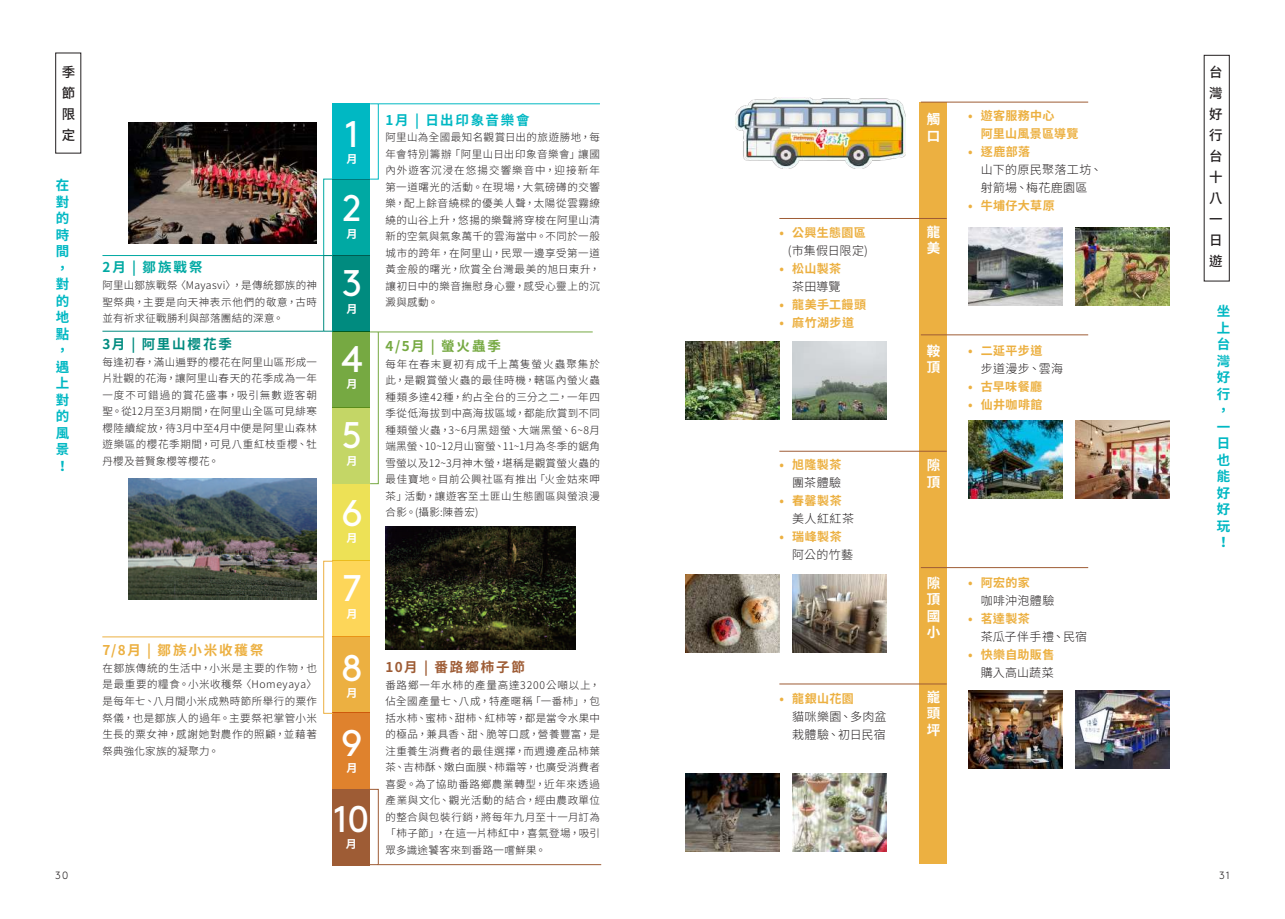
<style>
.page{position:relative;width:1285px;height:919px;background:#fff}
.page>*{position:absolute;margin:0;border:0;box-sizing:border-box;transform-origin:0 0}
.t1{font:37.05px "Brown";color:#fff}
.t2{font:700 13.5px/16.5px "Noto Sans CJ Ktc";letter-spacing:.135em;color:#00b8c3;text-align:justify}
.t3{font:700 13.5px/16.5px "Noto Sans CJ Ktc";color:#fff}
.t4{font:500 13.5px/21px "Noto Sans CJ Ktc";color:#231f20;text-align:justify}
.t5{font:700 13.5px "Noto Sans CJ Ktc";letter-spacing:.145em;color:#ecb041}
.t6{font:700 13.5px "Noto Sans CJ Ktc";letter-spacing:.135em;color:#9e5c35}
.t7{font:700 13.5px "Noto Sans CJ Ktc";letter-spacing:.135em;color:#76a942}
.t8{font:700 13.5px "Noto Sans CJ Ktc";letter-spacing:.13em;color:#008b7f}
.t9{font:700 13.5px "Noto Sans CJ Ktc";letter-spacing:.15em;color:#00a9a3}
.t10{font:700 12px/18px "Noto Sans CJ Ktc";letter-spacing:.035em;color:#ecb041}
.t11{font:300 12px/18px "Noto Sans CJ Ktc";letter-spacing:.025em;color:#231f20}
.t12{font:700 11.1px "Noto Sans CJ Ktc";color:#fff}
.t13{font:300 10.5px/16.5px "Noto Sans CJ Ktc";letter-spacing:.045em;color:#231f20;text-align:justify}
.t14{font:300 10.5px "Brown";color:#231f20}
</style>
<div class="page">
<img style="left:128px;top:478px;width:189px;height:121px">
<img style="left:128px;top:122px;width:189px;height:121px">
<div style="left:55px;top:53px;width:26px;height:100px;border:1px solid #231f20"></div>
<div style="left:332px;top:103px;width:38px;height:76px;background:#00b8c3"></div>
<div style="left:919px;top:102px;width:27px;height:761px;background:#ecb041"></div>
<div style="left:332px;top:407px;width:38px;height:77px;background:#c4d666"></div>
<div style="left:332px;top:712px;width:38px;height:76px;background:#df822d"></div>
<div style="left:332px;top:255px;width:38px;height:76px;background:#008b7f"></div>
<div style="left:332px;top:560px;width:38px;height:76px;background:#fdd659"></div>
<div style="left:332px;top:179px;width:38px;height:76px;background:#00a9a3"></div>
<div style="left:332px;top:484px;width:38px;height:76px;background:#ede156"></div>
<div style="left:332px;top:788px;width:38px;height:76px;background:#9e5c35"></div>
<div style="left:332px;top:331px;width:38px;height:76px;background:#76a942"></div>
<div style="left:332px;top:636px;width:38px;height:76px;background:#ecb041"></div>
<hr style="left:378px;top:103px;width:222px;height:1px;background:#00b8c3">
<hr style="left:102px;top:255px;width:221px;height:1px;background:#00a9a3">
<hr style="left:102px;top:636px;width:221px;height:1px;background:#ecb041">
<hr style="left:102px;top:331px;width:221px;height:1px;background:#008b7f">
<hr style="left:378px;top:864px;width:223px;height:1px;background:#9e5c35">
<div style="left:368px;top:788px;width:10px;height:76px;border:1px solid #9e5c35"></div>
<div style="left:369px;top:103px;width:9px;height:76px;border:1px solid #00b8c3"></div>
<div style="left:323px;top:561px;width:10px;height:152px;border:1px solid #ecb041"></div>
<div style="left:323px;top:179px;width:9px;height:77px;border:1px solid #00a9a3"></div>
<div style="left:323px;top:255px;width:10px;height:76px;border:1px solid #008b7f"></div>
<hr style="left:378px;top:331px;width:214px;height:1px;background:#76a942">
<img style="left:385px;top:526px;width:190px;height:123px">
<img style="left:792px;top:342px;width:94px;height:78px">
<img style="left:792px;top:574px;width:94px;height:78px">
<img style="left:792px;top:773px;width:94px;height:78px">
<img style="left:1075px;top:228px;width:94px;height:78px">
<img style="left:1075px;top:420px;width:94px;height:78px">
<img style="left:1075px;top:690px;width:94px;height:78px">
<img style="left:685px;top:342px;width:94px;height:78px">
<img style="left:685px;top:574px;width:94px;height:78px">
<img style="left:685px;top:773px;width:94px;height:78px">
<img style="left:968px;top:228px;width:94px;height:78px">
<img style="left:968px;top:420px;width:94px;height:78px">
<img style="left:968px;top:690px;width:94px;height:78px">
<img style="left:735px;top:98px;width:170px;height:70px">
<hr style="left:920px;top:102px;width:167px;height:1px;background:#9e5c35">
<hr style="left:920px;top:334px;width:167px;height:1px;background:#9e5c35">
<hr style="left:920px;top:567px;width:167px;height:1px;background:#9e5c35">
<hr style="left:779px;top:218px;width:167px;height:1px;background:#9e5c35">
<hr style="left:779px;top:451px;width:167px;height:1px;background:#9e5c35">
<hr style="left:779px;top:683px;width:167px;height:1px;background:#9e5c35">
<p class="t4" style="left:62px;top:62px;width:15px">季節限定</p>
<p class="t4" style="left:1208px;top:62px;width:15px">台灣好行台十八一日遊</p>
<p class="t10" style="left:980px;top:107px;width:99px;text-indent:-13px">• 遊客服務中心<br>阿里山風景區導覽</p>
<p class="t10" style="left:967px;top:143px;width:64px">• 逐鹿部落</p>
<p class="t11" style="left:980px;top:161px;width:123px">山下的原民聚落工坊、射箭場、梅花鹿園區</p>
<p class="t10" style="left:967px;top:197px;width:88px">• 牛埔仔大草原</p>
<p class="t3" style="left:926px;top:111px;width:15px">觸口</p>
<p class="t2" style="left:385px;top:112px;width:146px">1月 | 日出印象音樂會</p>
<p class="t13" style="left:385px;top:129px;width:216px">阿里山為全國最知名觀賞日出的旅遊勝地，每年會特別籌辦「阿里山日出印象音樂會」讓國內外遊客沉浸在悠揚交響樂音中，迎接新年第一道曙光的活動。在現場，大氣磅礡的交響樂，配上餘音繞樑的優美人聲，太陽從雲霧繚繞的山谷上升，悠揚的樂聲將穿梭在阿里山清新的空氣與氣象萬千的雲海當中。不同於一般城市的跨年，在阿里山，民眾一邊享受第一道黃金般的曙光，欣賞全台灣最美的旭日東升，讓初日中的樂音撫慰身心靈，感受心靈上的沉澱與感動。</p>
<h1 class="t1" style="left:344px;top:106px;width:16px">1</h1>
<p class="t12" style="left:346px;top:153px;width:13px">月</p>
<p class="t2" style="left:56px;top:177px;width:15px">在對的時間，對的地點，遇上對的風景！</p>
<h1 class="t1" style="left:342px;top:180px;width:21px">2</h1>
<p class="t12" style="left:346px;top:227px;width:13px">月</p>
<p class="t3" style="left:926px;top:224px;width:15px">龍美</p>
<p class="t10" style="left:779px;top:224px;width:88px">• 公興生態園區</p>
<p class="t11" style="left:787px;top:242px;width:82px">(市集假日限定)</p>
<p class="t10" style="left:779px;top:260px;width:63px">• 松山製茶</p>
<p class="t11" style="left:792px;top:278px;width:50px">茶田導覽</p>
<p class="t10" style="left:779px;top:296px;width:88px">• 龍美手工饅頭</p>
<p class="t10" style="left:779px;top:314px;width:76px">• 麻竹湖步道</p>
<p class="t9" style="left:102px;top:260px;width:102px">2月 | 鄒族戰祭</p>
<p class="t13" style="left:102px;top:277px;width:216px">阿里山鄒族戰祭〈Mayasvi〉，是傳統鄒族的神聖祭典，主要是向天神表示他們的敬意，古時並有祈求征戰勝利與部落團結的深意。</p>
<p class="t8" style="left:102px;top:336px;width:131px">3月 | 阿里山櫻花季</p>
<p class="t13" style="left:102px;top:354px;width:216px">每逢初春，滿山遍野的櫻花在阿里山區形成一片壯觀的花海，讓阿里山春天的花季成為一年一度不可錯過的賞花盛事，吸引無數遊客朝聖。從12月至3月期間，在阿里山全區可見緋寒櫻陸續綻放，待3月中至4月中便是阿里山森林遊樂區的櫻花季期間，可見八重紅枝垂櫻、牡丹櫻及普賢象櫻等櫻花。</p>
<h1 class="t1" style="left:342px;top:255px;width:21px">3</h1>
<p class="t12" style="left:346px;top:302px;width:13px">月</p>
<p class="t2" style="left:1216px;top:303px;width:15px">坐上台灣好行，一日也能好好玩！</p>
<p class="t7" style="left:385px;top:339px;width:117px">4/5月 | 螢火蟲季</p>
<p class="t13" style="left:385px;top:356px;width:216px">每年在春末夏初有成千上萬隻螢火蟲聚集於此，是觀賞螢火蟲的最佳時機，轄區內螢火蟲種類多達42種，約占全台的三分之二，一年四季從低海拔到中高海拔區域，都能欣賞到不同種類螢火蟲，3~6月黑翅螢、大端黑螢、6~8月端黑螢、10~12月山窗螢、11~1月為冬季的鋸角雪螢以及12~3月神木螢，堪稱是觀賞螢火蟲的最佳寶地。目前公興社區有推出「火金姑來呷茶」活動，讓遊客至土匪山生態園區與螢浪漫合影。(攝影:陳善宏)</p>
<p class="t3" style="left:926px;top:343px;width:15px">鞍頂</p>
<p class="t10" style="left:967px;top:341px;width:76px">• 二延平步道</p>
<p class="t11" style="left:980px;top:359px;width:84px">步道漫步、雲海</p>
<p class="t10" style="left:967px;top:377px;width:76px">• 古早味餐廳</p>
<p class="t10" style="left:967px;top:395px;width:76px">• 仙井咖啡館</p>
<h1 class="t1" style="left:341px;top:330px;width:22px">4</h1>
<p class="t12" style="left:346px;top:378px;width:13px">月</p>
<h1 class="t1" style="left:342px;top:407px;width:22px">5</h1>
<p class="t12" style="left:346px;top:454px;width:13px">月</p>
<h1 class="t1" style="left:341px;top:484px;width:23px">6</h1>
<p class="t12" style="left:346px;top:531px;width:13px">月</p>
<p class="t10" style="left:779px;top:456px;width:64px">• 旭隆製茶</p>
<p class="t11" style="left:792px;top:474px;width:51px">團茶體驗</p>
<p class="t10" style="left:779px;top:492px;width:64px">• 春馨製茶</p>
<p class="t11" style="left:792px;top:510px;width:63px">美人紅紅茶</p>
<p class="t10" style="left:779px;top:528px;width:64px">• 瑞峰製茶</p>
<p class="t11" style="left:792px;top:546px;width:62px">阿公的竹藝</p>
<p class="t3" style="left:926px;top:457px;width:15px">隙頂</p>
<p class="t5" style="left:102px;top:642px;width:162px">7/8月 | 鄒族小米收穫祭</p>
<p class="t13" style="left:102px;top:660px;width:216px">在鄒族傳統的生活中，小米是主要的作物，也是最重要的糧食。小米收穫祭〈Homeyaya〉是每年七、八月間小米成熟時節所舉行的粟作祭儀，也是鄒族人的過年。主要祭祀掌管小米生長的粟女神，感謝她對農作的照顧，並藉著祭典強化家族的凝聚力。</p>
<h1 class="t1" style="left:342px;top:560px;width:21px">7</h1>
<p class="t12" style="left:346px;top:607px;width:13px">月</p>
<h1 class="t1" style="left:341px;top:639px;width:23px">8</h1>
<p class="t12" style="left:346px;top:686px;width:13px">月</p>
<h1 class="t1" style="left:341px;top:714px;width:23px">9</h1>
<p class="t12" style="left:346px;top:761px;width:13px">月</p>
<h1 class="t1" style="left:333px;top:790px;width:38px">10</h1>
<p class="t12" style="left:345px;top:837px;width:13px">月</p>
<p class="t6" style="left:385px;top:659px;width:141px">10月 | 番路鄉柿子節</p>
<p class="t13" style="left:385px;top:676px;width:216px">番路鄉一年水柿的產量高達3200公噸以上，佔全國產量七、八成，特產暱稱「一番柿」，包括水柿、蜜柿、甜柿、紅柿等，都是當令水果中的極品，兼具香、甜、脆等口感，營養豐富，是注重養生消費者的最佳選擇，而週邊產品柿葉茶、吉柿酥、嫩白面膜、柿霜等，也廣受消費者喜愛。為了協助番路鄉農業轉型，近年來透過產業與文化、觀光活動的結合，經由農政單位的整合與包裝行銷，將每年九月至十一月訂為「柿子節」，在這一片柿紅中，喜氣登場，吸引眾多識途饕客來到番路一嚐鮮果。</p>
<p class="t10" style="left:779px;top:690px;width:76px">• 龍銀山花園</p>
<p class="t11" style="left:792px;top:708px;width:96px">貓咪樂園、多肉盆栽體驗、初日民宿</p>
<p class="t3" style="left:926px;top:575px;width:15px;text-align:justify">隙頂國小</p>
<p class="t3" style="left:926px;top:688px;width:15px;text-align:justify">巃頭坪</p>
<p class="t10" style="left:967px;top:573px;width:63px">• 阿宏的家</p>
<p class="t11" style="left:980px;top:591px;width:75px">咖啡沖泡體驗</p>
<p class="t10" style="left:967px;top:609px;width:63px">• 茗達製茶</p>
<p class="t11" style="left:980px;top:627px;width:108px">茶瓜子伴手禮、民宿</p>
<p class="t10" style="left:967px;top:645px;width:88px">• 快樂自助販售</p>
<p class="t11" style="left:980px;top:663px;width:74px">購入高山蔬菜</p>
<p class="t14" style="left:55px;top:867px;width:15px">30</p>
<p class="t14" style="left:1218px;top:867px;width:12px">31</p>
</div>
